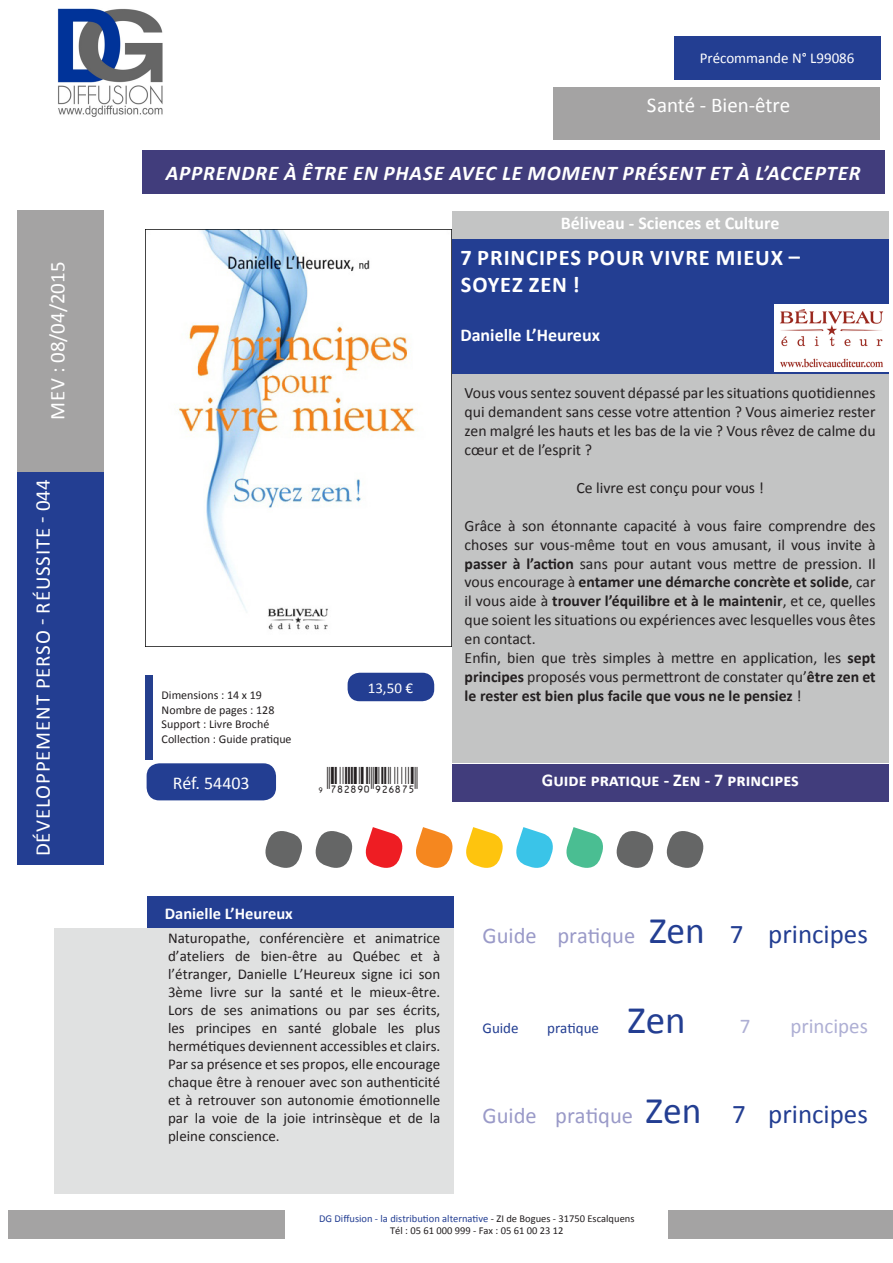
<style>
.page{position:relative;width:893px;height:1263px;background:#fff}
.page>*{position:absolute;margin:0;border:0;box-sizing:border-box;transform-origin:0 0}
.Titre_MEV{font:39px "Calibri";color:#233e92}
.Titre_MEV-2{font:22.5px "Calibri";color:#9a9ac8}
.t1{font:700 22.5px "Calibri";letter-spacing:.04em;color:#fff}
.Accroche{font:italic 700 21px "Calibri";letter-spacing:.04em;color:#fff}
.Titre_collection{font:21px "Calibri";letter-spacing:.04em;color:#fff}
.Titre_MEV-3{font:21px "Calibri";color:#fff}
.Titre_MEV-4{font:21px "Calibri";color:#aeafd4}
.t2{font:19.5px "ID Automation UPCEANXS";color:#231f20}
.t3{font:700 18px "Calibri";color:#fff}
.t4{font:18px "Calibri";color:#fff}
.t5{font:700 16.5px "Calibri";color:#fff}
.t6{font:15.75px/18.9px "Calibri";color:#231f20;text-align:justify}
.texte_BIO{font:15px/18px "Calibri";color:#231f20;text-align:justify}
.Titre_Précommande{font:15px "Calibri";color:#fff}
.Titre_MEV-5{font:15px "Calibri";color:#233e92}
.Prix{font:15px "Calibri";color:#fff}
.t7{font:12px "Calibri";color:#231f20}
.texte_format___NB_pa{font:10.5px "Calibri";color:#233e92}
.texte_format___NB_pa-2{font:10.5px "Calibri";color:#231f20}
.s1{font-weight:700}
.s2{font-size:37.5px;color:#233e92}
.s3{font-size:27px;color:#233e92}
.s4{color:#231f20}
</style>
<div class="page">
<div style="left:674px;top:36px;width:206px;height:43px;background:#233e92"></div>
<div style="left:669px;top:1210px;width:224px;height:28px;background:#a4a3a3"></div>
<div style="left:9px;top:1210px;width:276px;height:28px;background:#a4a3a3"></div>
<div style="left:18px;top:472px;width:86px;height:393px;background:#233e92"></div>
<img style="left:146px;top:229px;width:306px;height:418px">
<div style="left:18px;top:210px;width:86px;height:262px;background:#a4a3a3"></div>
<img style="left:57px;top:9px;width:106px;height:108px">
<div style="left:452px;top:764px;width:437px;height:38px;background:#413d7c"></div>
<div style="left:147px;top:763px;width:129px;height:37px;background:#233e92;border-radius:13px"></div>
<div style="left:452px;top:374px;width:436px;height:388px;background:#c3c4c4"></div>
<div style="left:452px;top:211px;width:436px;height:28px;background:#c3c4c4"></div>
<svg style="left:315px;top:831px;width:38px;height:37px"></svg>
<svg style="left:265px;top:831px;width:37px;height:37px"></svg>
<svg style="left:616px;top:831px;width:38px;height:37px"></svg>
<svg style="left:666px;top:831px;width:38px;height:37px"></svg>
<svg style="left:416px;top:827px;width:37px;height:41px"></svg>
<svg style="left:365px;top:827px;width:38px;height:41px"></svg>
<svg style="left:466px;top:827px;width:87px;height:41px"></svg>
<svg style="left:566px;top:827px;width:37px;height:41px"></svg>
<div style="left:452px;top:239px;width:436px;height:135px;background:#233e92"></div>
<img style="left:775px;top:304px;width:113px;height:67px">
<div style="left:348px;top:673px;width:86px;height:28px;background:#233e92;border-radius:12px"></div>
<div style="left:145px;top:676px;width:7px;height:84px;background:#253f8e"></div>
<div style="left:54px;top:928px;width:400px;height:266px;background:#e0e1e1"></div>
<div style="left:148px;top:896px;width:306px;height:32px;background:#233e92"></div>
<div style="left:553px;top:88px;width:327px;height:52px;background:#a4a3a3"></div>
<div style="left:142px;top:150px;width:742px;height:43px;background:#413d7c"></div>
<p class="Titre_MEV-3" style="left:44px;top:420px;width:160px;rotate:-90deg">MEV : 08/04/2015</p>
<p class="Titre_collection" style="left:30px;top:856px;width:378px;rotate:-90deg">DÉVELOPPEMENT PERSO - RÉUSSITE - 044</p>
<p class="Titre_Précommande" style="left:700px;top:49px;width:156px">Précommande N° L99086</p>
<p class="Titre_MEV-3" style="left:647px;top:92px;width:145px">Santé - Bien-être</p>
<p class="Accroche" style="left:166px;top:159px;width:697px">APPRENDRE À ÊTRE EN PHASE AVEC LE MOMENT PRÉSENT ET À L’ACCEPTER</p>
<p class="t3" style="left:561px;top:211px;width:220px">Béliveau - Sciences et Culture</p>
<p class="t1" style="left:460px;top:243px;width:341px">7 PRINCIPES POUR VIVRE MIEUX –</p>
<p class="t1" style="left:461px;top:270px;width:121px">SOYEZ ZEN !</p>
<p class="t7" style="left:162px;top:688px;width:102px">Dimensions : 14 x 19</p>
<p class="t7" style="left:162px;top:702px;width:114px">Nombre de pages : 128</p>
<p class="t7" style="left:162px;top:717px;width:109px">Support : Livre Broché</p>
<p class="t7" style="left:162px;top:731px;width:131px">Collection : Guide pratique</p>
<p class="Prix" style="left:368px;top:678px;width:47px">13,50 €</p>
<p class="t4" style="left:173px;top:771px;width:78px">Réf. 54403</p>
<p class="t2" style="left:314px;top:762px;width:105px">y(7IC8J0*TMQSRP(</p>
<p class="t3" style="left:460px;top:323px;width:141px">Danielle L’Heureux</p>
<p class="t6" style="left:465px;top:384px;width:412px">Vous vous sentez souvent dépassé par les situations quotidiennes qui demandent sans cesse votre attention ? Vous aimeriez rester zen malgré les hauts et les bas de la vie ? Vous rêvez de calme du cœur et de l’esprit ?</p>
<p class="t6" style="left:576px;top:478px;width:189px">Ce livre est conçu pour vous !</p>
<p class="t6" style="left:465px;top:516px;width:412px">Grâce à son étonnante capacité à vous faire comprendre des choses sur vous-même tout en vous amusant, il vous invite à <span class="s1">passer à l’action</span> sans pour autant vous mettre de pression. Il vous encourage à <span class="s1">entamer une démarche concrète et solide</span>, car il vous aide à <span class="s1">trouver l’équilibre et à le maintenir</span>, et ce, quelles que soient les situations ou expériences avec lesquelles vous êtes en contact.</p>
<p class="t6" style="left:465px;top:648px;width:412px">Enfin, bien que très simples à mettre en application, les <span class="s1">sept principes</span> proposés vous permettront de constater qu’<span class="s1">être zen et le rester est bien plus facile que vous ne le pensiez</span> !</p>
<p class="t3" style="left:542px;top:769px;width:258px">Guide pratique - Zen - 7 principes</p>
<p class="t5" style="left:165px;top:902px;width:129px">Danielle L’Heureux</p>
<p class="texte_BIO" style="left:168px;top:929px;width:274px">Naturopathe, conférencière et animatrice d’ateliers de bien-être au Québec et à l’étranger, Danielle L’Heureux signe ici son 3ème livre sur la santé et le mieux-être.<br>Lors de ses animations ou par ses écrits, les principes en santé globale les plus hermétiques deviennent accessibles et clairs.<br>Par sa présence et ses propos, elle encourage chaque être à renouer avec son authenticité et à retrouver son autonomie émotionnelle par la voie de la joie intrinsèque et de la pleine conscience.</p>
<p class="Titre_MEV-2" style="left:483px;top:922px;width:387px">Guide pratique <span class="s2">Zen</span> <span class="s3">7 principes</span></p>
<p class="Titre_MEV-5" style="left:483px;top:1019px;width:38px">Guide</p>
<p class="Titre_MEV-5" style="left:547px;top:1019px;width:53px">pratique</p>
<p class="Titre_MEV" style="left:628px;top:996px;width:60px">Zen</p>
<p class="Titre_MEV-4" style="left:740px;top:1013px;width:12px">7</p>
<p class="Titre_MEV-4" style="left:790px;top:1013px;width:79px">principes</p>
<p class="Titre_MEV-2" style="left:483px;top:1102px;width:387px">Guide pratique <span class="s2">Zen</span> <span class="s3">7 principes</span></p>
<p class="texte_format___NB_pa" style="left:319px;top:1212px;width:317px">DG Diffusion - la distribution alternative <span class="s4">- ZI de Bogues - 31750 Escalquens</span></p>
<p class="texte_format___NB_pa-2" style="left:390px;top:1224px;width:175px">Tél : 05 61 000 999 - Fax : 05 61 00 23 12</p>
</div>
